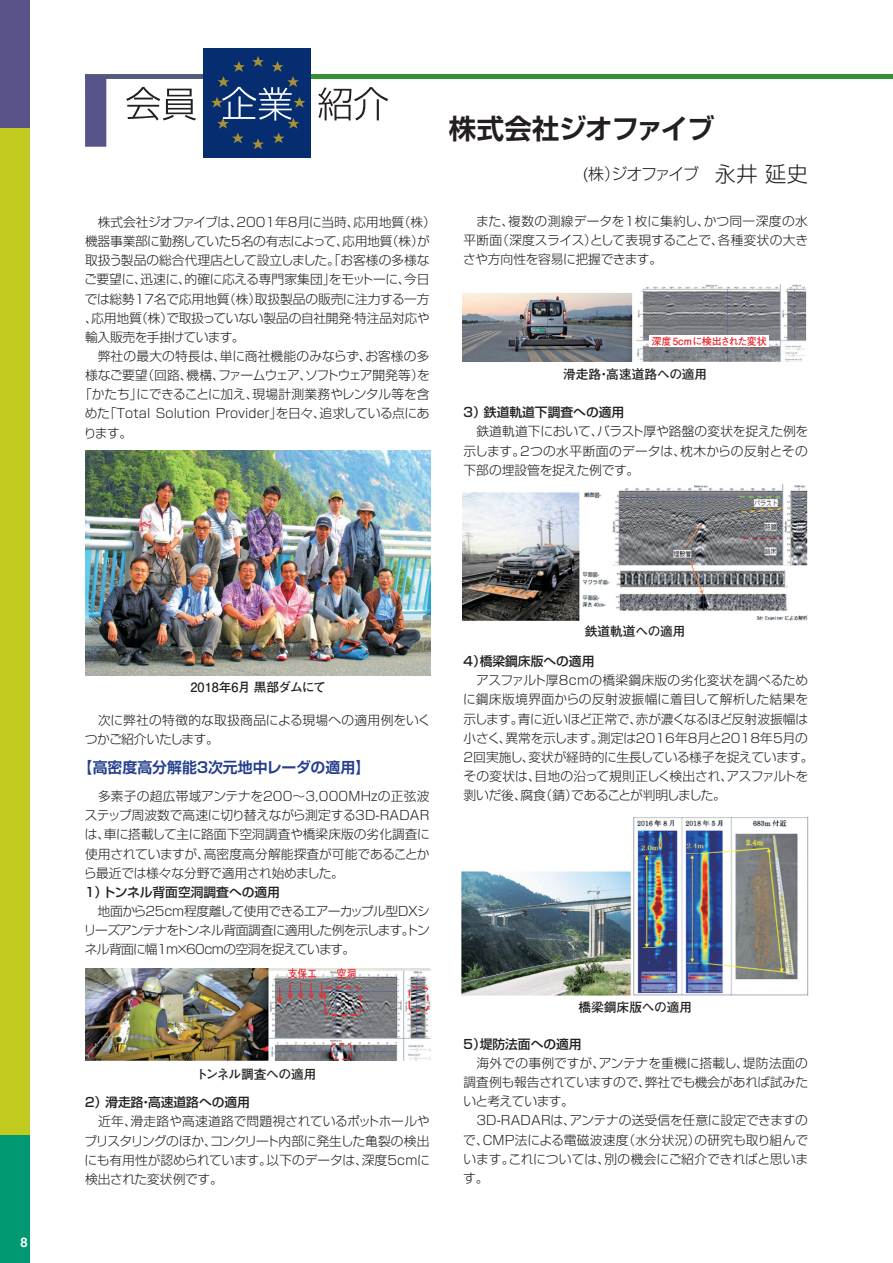
<style>
.page{position:relative;width:893px;height:1263px;background:#fff}
.page>*{position:absolute;margin:0;border:0;box-sizing:border-box;transform-origin:0 0}
.t1{font:700 27.45px "Shin Go Pro De";letter-spacing:-.035em;color:#231f20}
.t2{font:300 15.9px "Shin Go Pro";letter-spacing:-.08em;color:#231f20}
.t3{font:700 14.85px "Shin Go Pro De";color:#253f8e}
.t4{font:300 12.75px/19.2px "Shin Go Pro";letter-spacing:-.015em;color:#231f20;text-align:justify}
.t5{font:500 12.75px "Shin Go Pro";color:#231f20}
.t6{font:700 12.75px "Futo Go B101 Pro";letter-spacing:-.005em;color:#231f20}
.t7{font:300 12.75px "Shin Go Pro";letter-spacing:-.06em;color:#231f20}
.t8{font:300 12.75px "Shin Go Pro";letter-spacing:.01em;color:#231f20}
.t9{font:300 12.75px "Shin Go Pro";letter-spacing:-.04em;color:#231f20}
.t10{font:12.75px "Midashi Go Pro MB31";color:#fff}
.t11{font:700 10.05px "Futo Go B101 Pro";color:#ee1d23}
.s1{font-size:21.3px}
</style>
<div class="page">
<div style="left:0;top:0;width:30px;height:1263px;background:#c1cb1f"></div>
<div style="left:0;top:0;width:30px;height:128px;background:#585388"></div>
<div style="left:0;top:1135px;width:30px;height:128px;background:#009972"></div>
<div style="left:85px;top:74px;width:808px;height:5px;background:#369237"></div>
<div style="left:203px;top:48px;width:108px;height:110px;background:#052d6f"></div>
<svg style="left:85px;top:56px;width:220px;height:93px"></svg>
<svg style="left:318px;top:87px;width:70px;height:33px"></svg>
<img style="left:462px;top:484px;width:346px;height:137px">
<img style="left:462px;top:817px;width:347px;height:178px">
<img style="left:85px;top:450px;width:346px;height:226px">
<img style="left:85px;top:968px;width:346px;height:93px">
<img style="left:462px;top:284px;width:345px;height:78px">
<div style="left:650px;top:335px;width:119px;height:12px;background:#fff"></div>
<p class="t4" style="left:85px;top:211px;width:352px">　株式会社ジオファイブは、2001年8月に当時、応用地質（株）</p>
<p class="t4" style="left:85px;top:230px;width:346px">機器事業部に勤務していた5名の有志によって、応用地質（株）が</p>
<p class="t4" style="left:85px;top:249px;width:346px">取扱う製品の総合代理店として設立しました。｢お客様の多様な</p>
<p class="t4" style="left:84px;top:268px;width:347px">ご要望に、迅速に、的確に応える専門家集団｣をモットーに、今日</p>
<p class="t4" style="left:85px;top:288px;width:346px">では総勢17名で応用地質（株）取扱製品の販売に注力する一方</p>
<p class="t4" style="left:85px;top:307px;width:346px">、応用地質（株）で取扱っていない製品の自社開発・特注品対応や</p>
<p class="t9" style="left:85px;top:327px;width:161px">輸入販売を手掛けています。</p>
<p class="t8" style="left:85px;top:346px;width:346px">　弊社の最大の特長は、単に商社機能のみならず、お客様の多</p>
<p class="t7" style="left:85px;top:365px;width:346px">様なご要望（回路、機構、ファームウェア、ソフトウェア開発等）を</p>
<p class="t4" style="left:79px;top:383px;width:352px">「かたち」にできることに加え、現場計測業務やレンタル等を含</p>
<p class="t4" style="left:85px;top:402px;width:346px">めた「Total Solution Provider」を日々、追求している点にあ</p>
<p class="t4" style="left:84px;top:421px;width:50px">ります。</p>
<h1 class="t1" style="left:449px;top:106px;width:267px">株式会社ジオファイブ</h1>
<p class="t2" style="left:582px;top:161px;width:227px">(株）ジオファイブ　<span class="s1">永井延史</span></p>
<p class="t4" style="left:463px;top:210px;width:347px">　また、複数の測線データを1枚に集約し、かつ同一深度の水平断面（深度スライス）として表現することで、各種変状の大きさや方向性を容易に把握できます。</p>
<p class="t11" style="left:652px;top:333px;width:117px">深度5cmに検出された変状</p>
<p class="t6" style="left:563px;top:364px;width:146px">滑走路・高速道路への適用</p>
<p class="t5" style="left:462px;top:402px;width:164px">３）鉄道軌道下調査への適用</p>
<p class="t4" style="left:463px;top:420px;width:346px">　鉄道軌道下において、バラスト厚や路盤の変状を捉えた例を示します。2つの水平断面のデータは、枕木からの反射とその下部の埋設管を捉えた例です。</p>
<p class="t10" style="left:21px;top:1231px;width:9px">8</p>
<p class="t6" style="left:190px;top:677px;width:137px">2018年6月 黒部ダムにて</p>
<p class="t4" style="left:85px;top:708px;width:347px">　次に弊社の特徴的な取扱商品による現場への適用例をいくつかご紹介いたします。</p>
<p class="t3" style="left:78px;top:755px;width:294px">【高密度高分解能３次元地中レーダの適用】</p>
<p class="t4" style="left:84px;top:785px;width:348px">　多素子の超広帯域アンテナを200～3,000MHzの正弦波ステップ周波数で高速に切り替えながら測定する3D-RADARは、車に搭載して主に路面下空洞調査や橋梁床版の劣化調査に使用されていますが、高密度高分解能探査が可能であることから最近では様々な分野で適用され始めました。</p>
<p class="t5" style="left:83px;top:881px;width:198px">１）トンネル背面空洞調査への適用</p>
<p class="t4" style="left:84px;top:900px;width:348px">　地面から25cm程度離して使用できるエアーカップル型DXシリーズアンテナをトンネル背面調査に適用した例を示します。トンネル背面に幅1m×60cmの空洞を捉えています。</p>
<p class="t6" style="left:196px;top:1064px;width:122px">トンネル調査への適用</p>
<p class="t5" style="left:83px;top:1092px;width:168px">２）滑走路・高速道路への適用</p>
<p class="t4" style="left:84px;top:1110px;width:347px">　近年、滑走路や高速道路で問題視されているポットホールやブリスタリングのほか、コンクリート内部に発生した亀裂の検出にも有用性が認められています。以下のデータは、深度5cmに検出された変状例です。</p>
<p class="t6" style="left:585px;top:621px;width:103px">鉄道軌道への適用</p>
<p class="t5" style="left:462px;top:651px;width:134px">４）橋梁鋼床版への適用</p>
<p class="t4" style="left:463px;top:669px;width:352px;text-align:left">　アスファルト厚8cmの橋梁鋼床版の劣化変状を調べるために鋼床版境界面からの反射波振幅に着目して解析した結果を示します。青に近いほど正常で、赤が濃くなるほど反射波振幅は小さく、異常を示します。測定は2016年8月と2018年5月の2回実施し、変状が経時的に生長している様子を捉えています。その変状は、目地の沿って規則正しく検出され、アスファルトを剥いだ後、腐食（錆）であることが判明しました。</p>
<p class="t6" style="left:578px;top:996px;width:115px">橋梁鋼床版への適用</p>
<p class="t5" style="left:462px;top:1033px;width:121px">５）堤防法面への適用</p>
<p class="t4" style="left:463px;top:1052px;width:347px;text-align:left">　海外での事例ですが、アンテナを重機に搭載し、堤防法面の調査例も報告されていますので、弊社でも機会があれば試みたいと考えています。<br>　3D-RADARは、アンテナの送受信を任意に設定できますので、CMP法による電磁波速度（水分状況）の研究も取り組んでいます。これについては、別の機会にご紹介できればと思います。</p>
</div>
